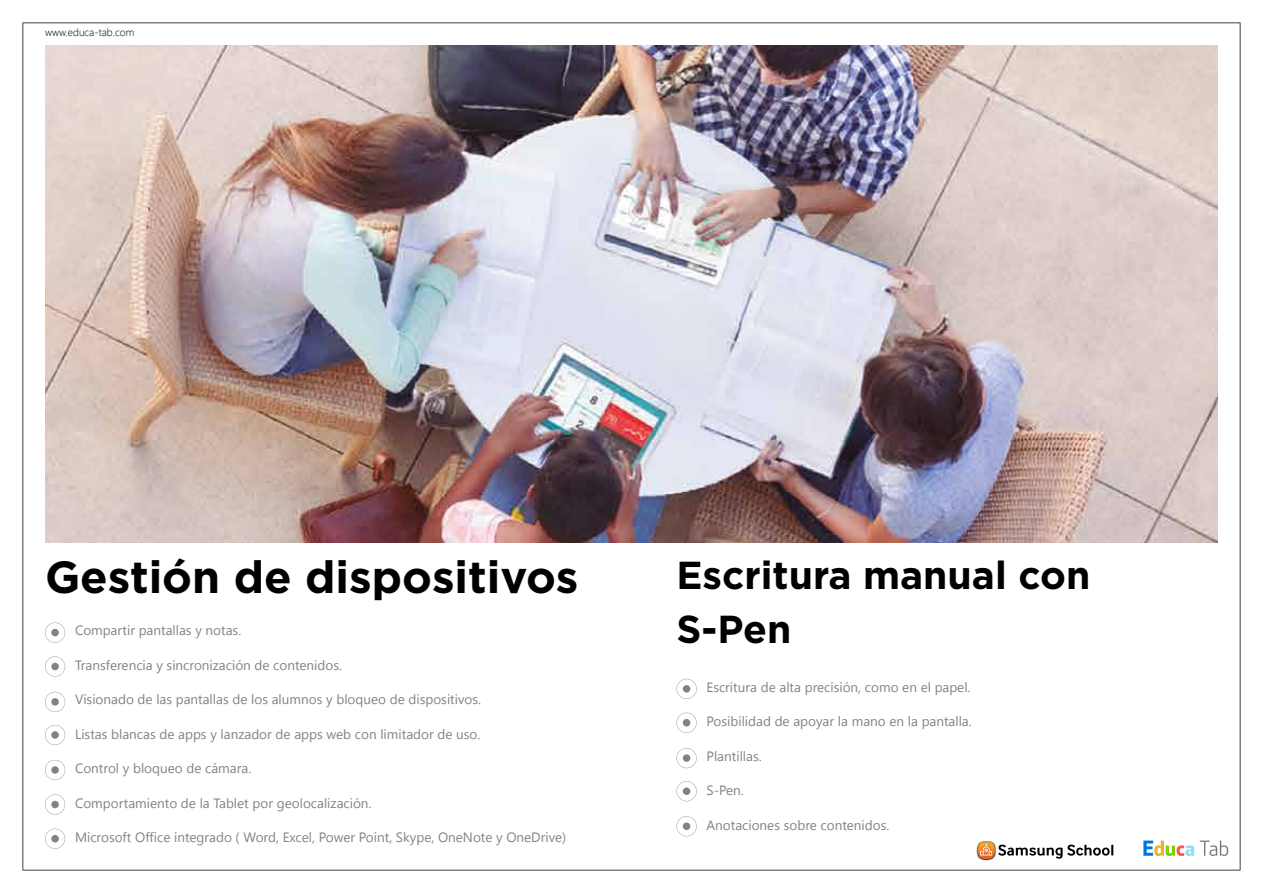
<style>
.page{position:relative;width:1263px;height:893px;background:#fff}
.page>*{position:absolute;margin:0;border:0;box-sizing:border-box;transform-origin:0 0}
.t1{font:700 45px "Gotham";color:#000}
.t2{font:700 39px/54px "Gotham";color:#000}
.t3{font:13.5px "Segoe UI";color:#828282}
.t4{font:300 10.5px "Segoe UI";color:#000}
</style>
<div class="page">
<img style="left:22px;top:22px;width:1218px;height:848px">
<svg style="left:45px;top:622px;width:20px;height:21px"></svg>
<div style="left:51px;top:629px;width:8px;height:7px;background:#828282;border-radius:50%"></div>
<svg style="left:45px;top:656px;width:20px;height:20px"></svg>
<div style="left:51px;top:663px;width:8px;height:7px;background:#828282;border-radius:50%"></div>
<svg style="left:45px;top:692px;width:20px;height:20px"></svg>
<div style="left:51px;top:698px;width:8px;height:8px;background:#828282;border-radius:50%"></div>
<svg style="left:45px;top:725px;width:20px;height:20px"></svg>
<div style="left:51px;top:731px;width:8px;height:8px;background:#828282;border-radius:50%"></div>
<svg style="left:45px;top:760px;width:20px;height:20px"></svg>
<div style="left:51px;top:766px;width:8px;height:8px;background:#828282;border-radius:50%"></div>
<svg style="left:45px;top:794px;width:20px;height:21px"></svg>
<div style="left:51px;top:801px;width:8px;height:7px;background:#828282;border-radius:50%"></div>
<svg style="left:45px;top:829px;width:20px;height:20px"></svg>
<div style="left:51px;top:835px;width:8px;height:7px;background:#828282;border-radius:50%"></div>
<svg style="left:1143px;top:840px;width:51px;height:16px"></svg>
<svg style="left:1200px;top:840px;width:28px;height:16px"></svg>
<img style="left:976px;top:841px;width:20px;height:20px">
<svg style="left:977px;top:842px;width:136px;height:17px"></svg>
<p class="t4" style="left:45px;top:25px;width:91px">www.educa-tab.com</p>
<h1 class="t1" style="left:45px;top:548px;width:535px">Gestión de dispositivos</h1>
<p class="t3" style="left:75px;top:621px;width:168px">Compartir pantallas y notas.</p>
<p class="t3" style="left:75px;top:655px;width:269px">Transferencia y sincronización de contenidos.</p>
<p class="t3" style="left:75px;top:690px;width:408px">Visionado de las pantallas de los alumnos y bloqueo de dispositivos.</p>
<p class="t3" style="left:75px;top:724px;width:407px">Listas blancas de apps y lanzador de apps web con limitador de uso.</p>
<p class="t3" style="left:75px;top:759px;width:178px">Control y bloqueo de cámara.</p>
<p class="t3" style="left:75px;top:793px;width:298px">Comportamiento de la Tablet por geolocalización.</p>
<p class="t3" style="left:75px;top:828px;width:493px">Microsoft Office integrado ( Word, Excel, Power Point, Skype, OneNote y OneDrive)</p>
<h2 class="t2" style="left:676px;top:548px;width:415px">Escritura manual con<br>S-Pen</h2>
<p class="t3" style="left:706px;top:678px;width:266px">Escritura de alta precisión, como en el papel.</p>
<p class="t3" style="left:706px;top:712px;width:267px">Posibilidad de apoyar la mano en la pantalla.</p>
<p class="t3" style="left:706px;top:747px;width:57px">Plantillas.</p>
<p class="t3" style="left:706px;top:781px;width:39px">S-Pen.</p>
<p class="t3" style="left:706px;top:816px;width:184px">Anotaciones sobre contenidos.</p>
</div>
